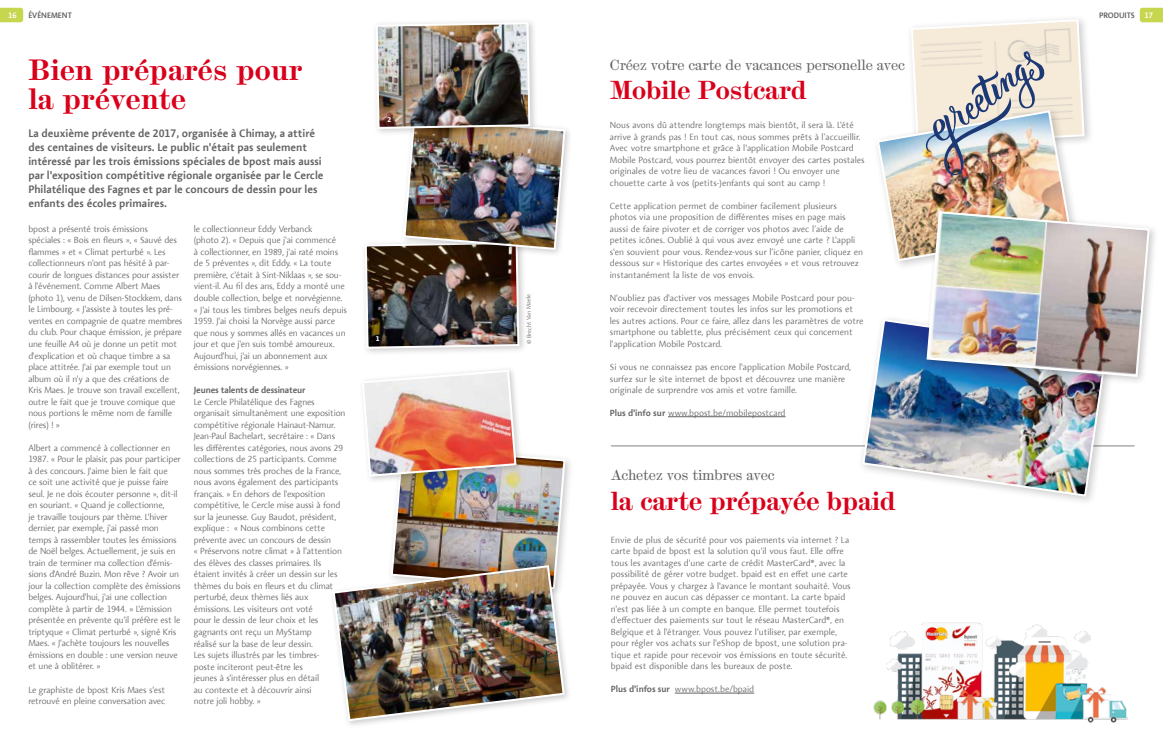
<style>
.page{position:relative;width:1163px;height:738px;background:#fff}
.page>*{position:absolute;margin:0;border:0;box-sizing:border-box;transform-origin:0 0}
.t1{font:700 26px/29px "Scotch Micro";color:#d9001b}
.t2{font:700 23px "Scotch Micro";letter-spacing:-.015em;color:#d9001b}
.t3{font:13px "Scotch Micro";letter-spacing:-.015em;color:#626261}
.t4{font:600 11px/14px "Aroma No 2 LT Com";color:#626261}
.t5{font:300 9px/11.5px "Aroma No 2 LT Com";letter-spacing:-.015em;color:#626261}
.t6{font:600 9px "Aroma No 2 LT Com";letter-spacing:-.015em;color:#626261}
.t7{font:600 8px "Aroma No 2 LT Com";letter-spacing:-.005em;color:#626261}
.t8{font:600 8px "Aroma No 2 LT Com";color:#fff}
.t9{font:700 7px "Aroma No 2 LT Com";color:#fff}
.t10{font:300 6px "Aroma No 2 LT Com";color:#626261}
.s1{color:#fff}
.s2{font-weight:600}
</style>
<div class="page">
<svg style="left:0;top:8px;width:23px;height:14px"></svg>
<hr style="left:610px;top:445px;width:524px;height:1px;background:#000">
<svg style="left:1139px;top:8px;width:23px;height:14px"></svg>
<div style="left:361px;top:238px;width:166px;height:118px;background:#000;opacity:.2"></div>
<div style="left:400px;top:113px;width:173px;height:144px;background:#000;opacity:.2"></div>
<hr style="left:674px;top:692px;width:80px;height:1px;background:#626261">
<hr style="left:668px;top:416px;width:117px;height:1px;background:#626261">
<div style="left:386px;top:441px;width:188px;height:156px;background:#000;opacity:.2"></div>
<img style="left:364px;top:369px;width:202px;height:192px">
<div style="left:329px;top:561px;width:243px;height:166px;background:#000;opacity:.2"></div>
<img style="left:331px;top:563px;width:234px;height:158px">
<img style="left:364px;top:21px;width:202px;height:328px">
<div style="left:857px;top:314px;width:259px;height:192px;background:#fff"></div>
<img style="left:861px;top:319px;width:246px;height:178px">
<div style="left:905px;top:14px;width:188px;height:141px;background:#000;opacity:.2"></div>
<div style="left:872px;top:106px;width:208px;height:164px;background:#000;opacity:.2"></div>
<div style="left:922px;top:206px;width:235px;height:179px;background:#000;opacity:.2"></div>
<img style="left:925px;top:210px;width:225px;height:168px">
<img style="left:875px;top:18px;width:210px;height:244px">
<img style="left:873px;top:622px;width:255px;height:101px">
<p class="t8" style="left:8px;top:10px;width:10px">16</p>
<p class="t7" style="left:28px;top:10px;width:45px">ÉVÉNEMENT</p>
<p class="t7" style="left:1098px;top:10px;width:55px">PRODUITS <span class="s1">17</span></p>
<h1 class="t1" style="left:28px;top:56px;width:275px">Bien préparés pour la prévente</h1>
<p class="t4" style="left:28px;top:125px;width:297px">La deuxième prévente de 2017, organisée à Chimay, a attiré des centaines de visiteurs. Le public n'était pas seulement intéressé par les trois émissions spéciales de bpost mais aussi par l'exposition compétitive régionale organisée par le Cercle Philatélique des Fagnes et par le concours de dessin pour les enfants des écoles primaires.</p>
<p class="t5" style="left:28px;top:223px;width:156px">bpost a présenté trois émissions spéciales : « Bois en fleurs », « Sauvé des flammes » et « Climat perturbé ». Les collectionneurs n'ont pas hésité à par&shy;courir de longues distances pour assister à l'événement. Comme Albert Maes (photo 1), venu de Dilsen-Stockkem, dans le Limbourg. « J'assiste à toutes les pré&shy;ventes en compagnie de quatre membres du club. Pour chaque émission, je prépare une feuille A4 où je donne un petit mot d'explication et où chaque timbre a sa place attitrée. J'ai par exemple tout un album où il n'y a que des créations de Kris Maes. Je trouve son travail excellent, outre le fait que je trouve comique que nous portions le même nom de famille (rires) ! »</p>
<p class="t5" style="left:28px;top:441px;width:154px">Albert a commencé à collectionner en 1987. « Pour le plaisir, pas pour participer à des concours. J'aime bien le fait que<br>ce soit une activité que je puisse faire seul. Je ne dois écouter personne », dit-il en souriant. « Quand je collectionne,<br>je travaille toujours par thème. L'hiver dernier, par exemple, j'ai passé mon temps à rassembler toutes les émissions de Noël belges. Actuellement, je suis en train de terminer ma collection d'émis&shy;sions d'André Buzin. Mon rêve ? Avoir un jour la collection complète des émissions belges. Aujourd'hui, j'ai une collection complète à partir de 1944. » L'émission présentée en prévente qu'il préfère est le triptyque « Climat perturbé », signé Kris Maes. « J'achète toujours les nouvelles émissions en double : une version neuve et une à oblitérer. »</p>
<p class="t5" style="left:28px;top:683px;width:139px">Le graphiste de bpost Kris Maes s'est retrouvé en pleine conversation avec</p>
<p class="t5" style="left:194px;top:223px;width:155px">le collectionneur Eddy Verbanck<br>(photo 2). « Depuis que j'ai commencé<br>à collectionner, en 1989, j'ai raté moins de 5 préventes », dit Eddy. « La toute première, c'était à Sint-Niklaas », se sou&shy;vient-il. Au fil des ans, Eddy a monté une double collection, belge et norvégienne. « J'ai tous les timbres belges neufs depuis 1959. J'ai choisi la Norvège aussi parce que nous y sommes allés en vacances un jour et que j'en suis tombé amoureux.<br>Aujourd'hui, j'ai un abonnement aux émissions norvégiennes. »</p>
<p class="t6" style="left:194px;top:384px;width:113px">Jeunes talents de dessinateur</p>
<p class="t5" style="left:194px;top:395px;width:153px">Le Cercle Philatélique des Fagnes organisait simultanément une exposition compétitive régionale Hainaut-Namur.<br>Jean-Paul Bachelart, secrétaire : « Dans les différentes catégories, nous avons 29 collections de 25 participants. Comme nous sommes très proches de la France, nous avons également des participants français. » En dehors de l'exposition compétitive, le Cercle mise aussi à fond sur la jeunesse. Guy Baudot, président, explique : « Nous combinons cette prévente avec un concours de dessin<br>« Préservons notre climat » à l'attention des élèves des classes primaires. Ils étaient invités à créer un dessin sur les thèmes du bois en fleurs et du climat perturbé, deux thèmes liés aux émissions. Les visiteurs ont voté<br>pour le dessin de leur choix et les gagnants ont reçu un MyStamp<br>réalisé sur la base de leur dessin.<br>Les sujets illustrés par les timbres-<br>poste inciteront peut-être les<br>jeunes à s'intéresser plus en détail<br>au contexte et à découvrir ainsi<br>notre joli hobby. »</p>
<p class="t9" style="left:387px;top:115px;width:5px">2</p>
<p class="t9" style="left:376px;top:333px;width:5px">1</p>
<p class="t10" style="left:525px;top:344px;width:52px;rotate:-91deg">© Brecht Van Maele</p>
<h3 class="t3" style="left:609px;top:57px;width:296px">Créez votre carte de vacances personelle avec</h3>
<h2 class="t2" style="left:609px;top:75px;width:198px">Mobile Postcard</h2>
<p class="t5" style="left:609px;top:119px;width:256px">Nous avons dû attendre longtemps mais bientôt, il sera là. L'été arrive à grands pas ! En tout cas, nous sommes prêts à l’accueillir.<br>Avec votre smartphone et grâce à l'application Mobile Postcard Mobile Postcard, vous pourrez bientôt envoyer des cartes postales originales de votre lieu de vacances favori ! Ou envoyer une chouette carte à vos (petits-)enfants qui sont au camp !</p>
<p class="t5" style="left:609px;top:200px;width:254px">Cette application permet de combiner facilement plusieurs photos via une proposition de différentes mises en page mais aussi de faire pivoter et de corriger vos photos avec l’aide de petites icônes. Oublié à qui vous avez envoyé une carte ? L'appli s'en souvient pour vous. Rendez-vous sur l’icône panier, cliquez en dessous sur « Historique des cartes envoyées » et vous retrouvez instantanément la liste de vos envois.</p>
<p class="t5" style="left:609px;top:292px;width:255px">N'oubliez pas d'activer vos messages Mobile Postcard pour pou&shy;voir recevoir directement toutes les infos sur les promotions et les autres actions. Pour ce faire, allez dans les paramètres de votre smartphone ou tablette, plus précisément ceux qui concernent l'application Mobile Postcard.</p>
<p class="t5" style="left:609px;top:361px;width:243px">Si vous ne connaissez pas encore l'application Mobile Postcard, surfez sur le site internet de bpost et découvrez une manière originale de surprendre vos amis et votre famille.</p>
<p class="t5" style="left:609px;top:407px;width:177px"><span class="s2">Plus d'info sur</span> www.bpost.be/mobilepostcard</p>
<h3 class="t3" style="left:610px;top:466px;width:165px">Achetez vos timbres avec</h3>
<h2 class="t2" style="left:610px;top:485px;width:286px">la carte prépayée bpaid</h2>
<p class="t5" style="left:610px;top:533px;width:241px">Envie de plus de sécurité pour vos paiements via internet ? La carte bpaid de bpost est la solution qu'il vous faut. Elle offre tous les avantages d'une carte de crédit MasterCard®, avec la possibilité de gérer votre budget. bpaid est en effet une carte prépayée. Vous y chargez à l'avance le montant souhaité. Vous ne pouvez en aucun cas dépasser ce montant. La carte bpaid n'est pas liée à un compte en banque. Elle permet toutefois d'effectuer des paiements sur tout le réseau MasterCard®, en Belgique et à l'étranger. Vous pouvez l'utiliser, par exemple, pour régler vos achats sur l'eShop de bpost, une solution pra&shy;tique et rapide pour recevoir vos émissions en toute sécurité. bpaid est disponible dans les bureaux de poste.</p>
<p class="t5" style="left:610px;top:683px;width:145px"><span class="s2">Plus d'infos sur</span> www.bpost.be/bpaid</p>
</div>
